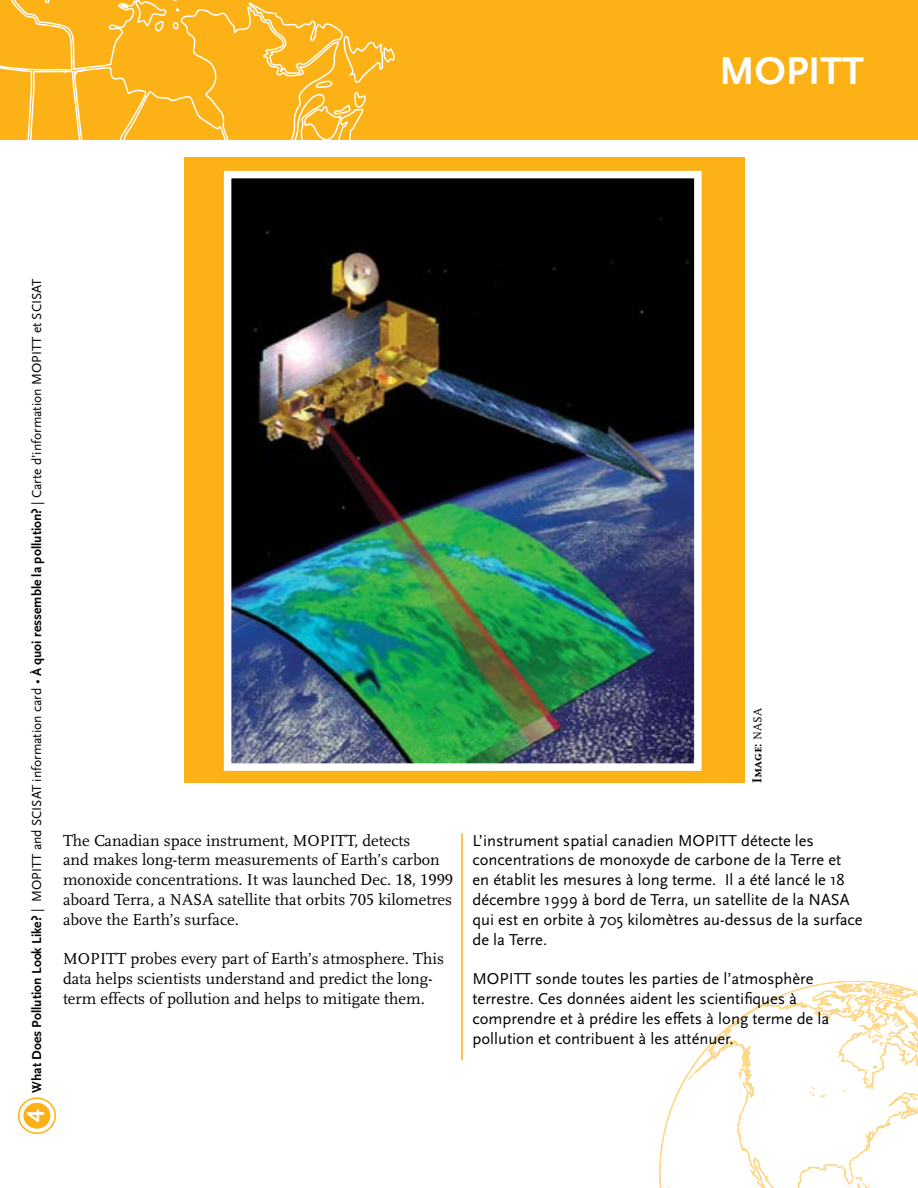
<style>
.page{position:relative;width:918px;height:1188px;background:#fff}
.page>*{position:absolute;margin:0;border:0;box-sizing:border-box;transform-origin:0 0}
.t1{font:700 40.5px "Scala Sans";color:#fff}
.t2{font:700 24px "Scala Sans";color:#fff}
.t3{font:16.5px/19.8px "Scala Sans";color:#000}
.t4{font:16.5px/19.8px "Scala LF";color:#000}
.t5{font:13.5px "Scala Sans";color:#000}
.t6{font:700 13.5px "Scala Caps";color:#000}
.s1{font-weight:700}
.s2{font-weight:400;font-size:12px}
</style>
<div class="page">
<div style="left:0;top:0;width:918px;height:140px;background:#fcb116"></div>
<div style="left:23px;top:1103px;width:27px;height:26px;background:#fcb116;border-radius:50%"></div>
<div style="left:18px;top:1097px;width:38px;height:37px;border:2px solid #fcb116;border-radius:50%"></div>
<svg style="left:659px;top:1064px;width:35px;height:124px"></svg>
<svg style="left:694px;top:981px;width:224px;height:207px"></svg>
<svg style="left:0;top:0;width:395px;height:158px"></svg>
<div style="left:184px;top:158px;width:561px;height:625px;background:#fcb116"></div>
<hr style="left:461px;top:833px;width:2px;height:227px;background:#fcb116">
<img style="left:233px;top:180px;width:460px;height:582px">
<div style="left:224px;top:171px;width:478px;height:600px;border:8px solid #fff"></div>
<h1 class="t1" style="left:719px;top:49px;width:146px">MOPITT</h1>
<p class="t5" style="left:30px;top:1093px;width:816px;rotate:-90deg"><span class="s1">What Does Pollution Look Like?</span> | MOPITT and SCISAT information card • <span class="s1">À quoi ressemble la pollution?</span> | Carte d’information MOPITT et SCISAT</p>
<h2 class="t2" style="left:18px;top:1122px;width:14px;rotate:-90deg">4</h2>
<p class="t4" style="left:63px;top:831px;width:392px">The Canadian space instrument, MOPITT, detects<br>and makes long-term measurements of Earth’s carbon monoxide concentrations. It was launched Dec. 18, 1999 aboard Terra, a NASA satellite that orbits 705 kilometres above the Earth’s surface.</p>
<p class="t4" style="left:63px;top:950px;width:383px">MOPITT probes every part of Earth’s atmosphere. This data helps scientists understand and predict the long&shy;term effects of pollution and helps to mitigate them.</p>
<p class="t6" style="left:750px;top:783px;width:76px;rotate:-90deg">Image: <span class="s2">NASA</span></p>
<p class="t3" style="left:472px;top:831px;width:392px">L’instrument spatial canadien MOPITT détecte les concentrations de monoxyde de carbone de la Terre et<br>en établit les mesures à long terme. Il a été lancé le 18 décembre 1999 à bord de Terra, un satellite de la NASA qui est en orbite à 705 kilomètres au-dessus de la surface de la Terre.</p>
<p class="t3" style="left:472px;top:969px;width:358px">MOPITT sonde toutes les parties de l’atmosphère terrestre. Ces données aident les scientifiques à comprendre et à prédire les effets à long terme de la pollution et contribuent à les atténuer.</p>
</div>
